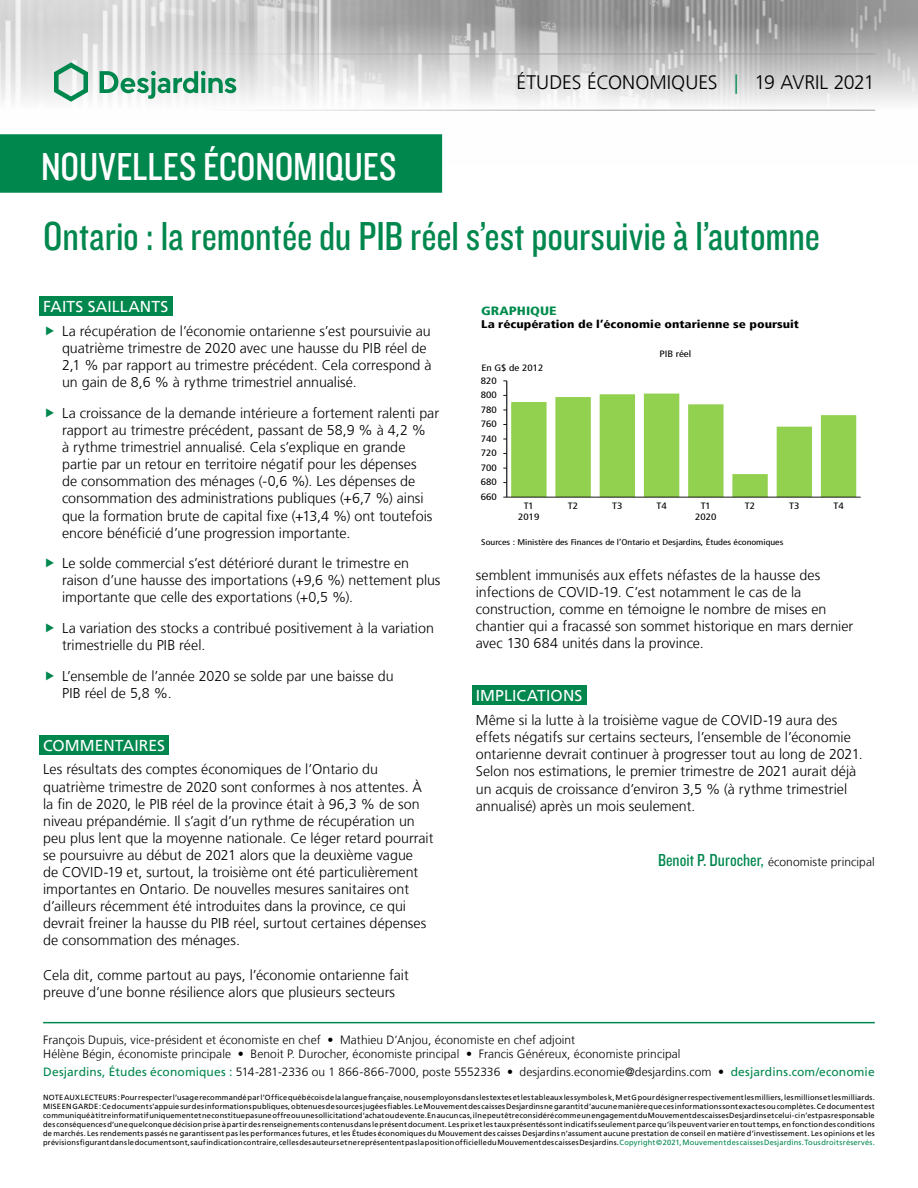
<style>
.page{position:relative;width:918px;height:1188px;background:#fff}
.page>*{position:absolute;margin:0;border:0;box-sizing:border-box;transform-origin:0 0}
.t1{font:42px "Knockout 29 Junior Ltweight";color:#00874e}
.t2{font:40.5px "Knockout 29 Junior Ltweight";color:#fff}
.t3{font:300 19.5px "Frutiger LT";color:#000}
.t4{font:15.75px "Frutiger LT";letter-spacing:.005em;color:#fff}
.t5{font:300 14.25px/17.1px "Frutiger LT";color:#000}
.t6{font:300 12px/14.4px "Frutiger LT";letter-spacing:.005em;color:#000}
.t7{font:900 condensed 12px "Frutiger LT";color:#008b4d;scale:1.2 1}
.t8{font:900 condensed 11.1px "Frutiger LT";color:#000;scale:1.2 1}
.t9{font:condensed 9.3px "Frutiger LT";color:#000;scale:1.2 1}
.t10{font:condensed 9.15px "Frutiger LT";color:#000;scale:1.2 1}
.t11{font:condensed 8.25px "Frutiger LT";color:#000;scale:1.2 1}
.t12{font:7.5px/9px "Frutiger LT";letter-spacing:.025em;color:#000;text-align:justify}
.s1{color:#00874e}
.s2{font-family:"Knockout 29 Junior Ltweight";font-weight:400;font-size:18px;color:#00874e}
.s3{font-weight:400;color:#00874e}
</style>
<div class="page">
<img style="left:0;top:0;width:918px;height:164px">
<hr style="left:43px;top:54px;width:832px;height:1px;background:#9d9d9c">
<hr style="left:43px;top:110px;width:832px;height:1px;background:#9d9d9c">
<svg style="left:54px;top:62px;width:34px;height:40px"></svg>
<svg style="left:100px;top:71px;width:136px;height:28px"></svg>
<div style="left:0;top:135px;width:441px;height:57px;background:#00874e"></div>
<div style="left:0;top:134px;width:442px;height:59px;border:2px solid #00874e"></div>
<hr style="left:43px;top:1022px;width:832px;height:1px;background:#00874e">
<div style="left:39px;top:296px;width:133px;height:20px;background:#00874e"></div>
<div style="left:39px;top:735px;width:130px;height:20px;background:#00874e"></div>
<div style="left:472px;top:685px;width:114px;height:20px;background:#00874e"></div>
<hr style="left:506px;top:381px;width:1px;height:116px;background:#000">
<svg style="left:503px;top:394px;width:353px;height:104px"></svg>
<hr style="left:507px;top:497px;width:354px;height:1px;background:#000">
<h2 class="t2" style="left:41px;top:140px;width:357px">NOUVELLES ÉCONOMIQUES</h2>
<h3 class="t3" style="left:516px;top:72px;width:360px">ÉTUDES ÉCONOMIQUES <span class="s1">|</span> 19 AVRIL 2021</h3>
<h1 class="t1" style="left:43px;top:209px;width:778px">Ontario : la remontée du PIB réel s’est poursuivie à l’automne</h1>
<p class="t4" style="left:43px;top:297px;width:127px">FAITS SAILLANTS</p>
<p class="t5" style="left:62px;top:323px;width:371px">La récupération de l’économie ontarienne s’est poursuivie au quatrième trimestre de 2020 avec une hausse du PIB réel de 2,1 % par rapport au trimestre précédent. Cela correspond à un gain de 8,6 % à rythme trimestriel annualisé.</p>
<p class="t5" style="left:62px;top:405px;width:379px">La croissance de la demande intérieure a fortement ralenti par rapport au trimestre précédent, passant de 58,9 % à 4,2 %<br>à rythme trimestriel annualisé. Cela s’explique en grande partie par un retour en territoire négatif pour les dépenses<br>de consommation des ménages (-0,6 %). Les dépenses de consommation des administrations publiques (+6,7 %) ainsi que la formation brute de capital fixe (+13,4 %) ont toutefois encore bénéficié d’une progression importante.</p>
<p class="t5" style="left:62px;top:555px;width:380px">Le solde commercial s’est détérioré durant le trimestre en raison d’une hausse des importations (+9,6 %) nettement plus importante que celle des exportations (+0,5 %).</p>
<p class="t5" style="left:62px;top:620px;width:373px">La variation des stocks a contribué positivement à la variation trimestrielle du PIB réel.</p>
<p class="t5" style="left:62px;top:667px;width:333px">L’ensemble de l’année 2020 se solde par une baisse du<br>PIB réel de 5,8 %.</p>
<p class="t4" style="left:43px;top:736px;width:123px">COMMENTAIRES</p>
<p class="t5" style="left:43px;top:761px;width:392px">Les résultats des comptes économiques de l’Ontario du quatrième trimestre de 2020 sont conformes à nos attentes. À la fin de 2020, le PIB réel de la province était à 96,3 % de son niveau prépandémie. Il s’agit d’un rythme de récupération un peu plus lent que la moyenne nationale. Ce léger retard pourrait se poursuivre au début de 2021 alors que la deuxième vague<br>de COVID‑19 et, surtout, la troisième ont été particulièrement importantes en Ontario. De nouvelles mesures sanitaires ont d’ailleurs récemment été introduites dans la province, ce qui devrait freiner la hausse du PIB réel, surtout certaines dépenses de consommation des ménages.</p>
<p class="t5" style="left:43px;top:966px;width:367px">Cela dit, comme partout au pays, l’économie ontarienne fait preuve d’une bonne résilience alors que plusieurs secteurs</p>
<p class="t7" style="left:481px;top:303px;width:64px">GRAPHIQUE</p>
<p class="t8" style="left:481px;top:317px;width:266px">La récupération de l’économie ontarienne se poursuit</p>
<p class="t10" style="left:481px;top:363px;width:53px">En G$ de 2012</p>
<p class="t9" style="left:481px;top:375px;width:15px">820</p>
<p class="t10" style="left:481px;top:390px;width:15px">800</p>
<p class="t10" style="left:481px;top:404px;width:15px">780</p>
<p class="t10" style="left:481px;top:419px;width:15px">760</p>
<p class="t9" style="left:481px;top:433px;width:15px">740</p>
<p class="t10" style="left:481px;top:448px;width:15px">720</p>
<p class="t10" style="left:481px;top:462px;width:15px">700</p>
<p class="t10" style="left:481px;top:477px;width:15px">680</p>
<p class="t10" style="left:481px;top:491px;width:15px">660</p>
<p class="t9" style="left:524px;top:500px;width:10px">T1</p>
<p class="t10" style="left:518px;top:511px;width:19px">2019</p>
<p class="t10" style="left:659px;top:349px;width:28px">PIB réel</p>
<p class="t9" style="left:568px;top:500px;width:10px">T2</p>
<p class="t9" style="left:612px;top:500px;width:10px">T3</p>
<p class="t9" style="left:656px;top:500px;width:10px">T4</p>
<p class="t9" style="left:701px;top:500px;width:10px">T1</p>
<p class="t10" style="left:695px;top:511px;width:19px">2020</p>
<p class="t9" style="left:745px;top:500px;width:10px">T2</p>
<p class="t9" style="left:789px;top:500px;width:10px">T3</p>
<p class="t9" style="left:833px;top:500px;width:10px">T4</p>
<p class="t11" style="left:481px;top:537px;width:253px">Sources : Ministère des Finances de l’Ontario et Desjardins, Études économiques</p>
<p class="t5" style="left:476px;top:567px;width:379px">semblent immunisés aux effets néfastes de la hausse des infections de COVID‑19. C’est notamment le cas de la construction, comme en témoigne le nombre de mises en chantier qui a fracassé son sommet historique en mars dernier avec 130 684 unités dans la province.</p>
<p class="t4" style="left:476px;top:687px;width:108px">IMPLICATIONS</p>
<p class="t5" style="left:476px;top:712px;width:389px">Même si la lutte à la troisième vague de COVID‑19 aura des effets négatifs sur certains secteurs, l’ensemble de l’économie ontarienne devrait continuer à progresser tout au long de 2021.<br>Selon nos estimations, le premier trimestre de 2021 aurait déjà un acquis de croissance d’environ 3,5 % (à rythme trimestriel annualisé) après un mois seulement.</p>
<p class="t6" style="left:658px;top:855px;width:218px"><span class="s2">Benoit P. Durocher,</span> économiste principal</p>
<p class="t6" style="left:43px;top:1032px;width:639px">François Dupuis, vice-président et économiste en chef • Mathieu D’Anjou, économiste en chef adjoint<br>Hélène Bégin, économiste principale • Benoit P. Durocher, économiste principal • Francis Généreux, économiste principal</p>
<p class="t6" style="left:43px;top:1065px;width:833px"><span class="s3">Desjardins, Études économiques :</span> 514‑281‑2336 ou 1 866‑866‑7000, poste 5552336 • desjardins.economie@desjardins.com • <span class="s3">desjardins.com/economie</span></p>
<p class="t12" style="left:43px;top:1093px;width:833px">NOTE AUX LECTEURS: Pour respecter l’usage recommandé par l’Office québécois de la langue française, nous employons dans les textes et les tableaux les symboles k, M et G pour désigner respectivement les milliers, les millions et les milliards.<br>MISE EN GARDE: Ce document s’appuie sur des informations publiques, obtenues de sources jugées fiables. Le Mouvement des caisses Desjardins ne garantit d’aucune manière que ces informations sont exactes ou complètes. Ce document est communiqué à titre informatif uniquement et ne constitue pas une offre ou une sollicitation d’achat ou de vente. En aucun cas, il ne peut être considéré comme un engagement du Mouvement des caisses Desjardins et celui-ci n’est pas responsable des conséquences d’une quelconque décision prise à partir des renseignements contenus dans le présent document. Les prix et les taux présentés sont indicatifs seulement parce qu’ils peuvent varier en tout temps, en fonction des conditions de marchés. Les rendements passés ne garantissent pas les performances futures, et les Études économiques du Mouvement des caisses Desjardins n’assument aucune prestation de conseil en matière d’investissement. Les opinions et les prévisions figurant dans le document sont, sauf indication contraire, celles des auteurs et ne représentent pas la position officielle du Mouvement des caisses Desjardins. <span class="s1">Copyright©2021, Mouvement des caisses Desjardins. Tous droits réservés.</span></p>
</div>
